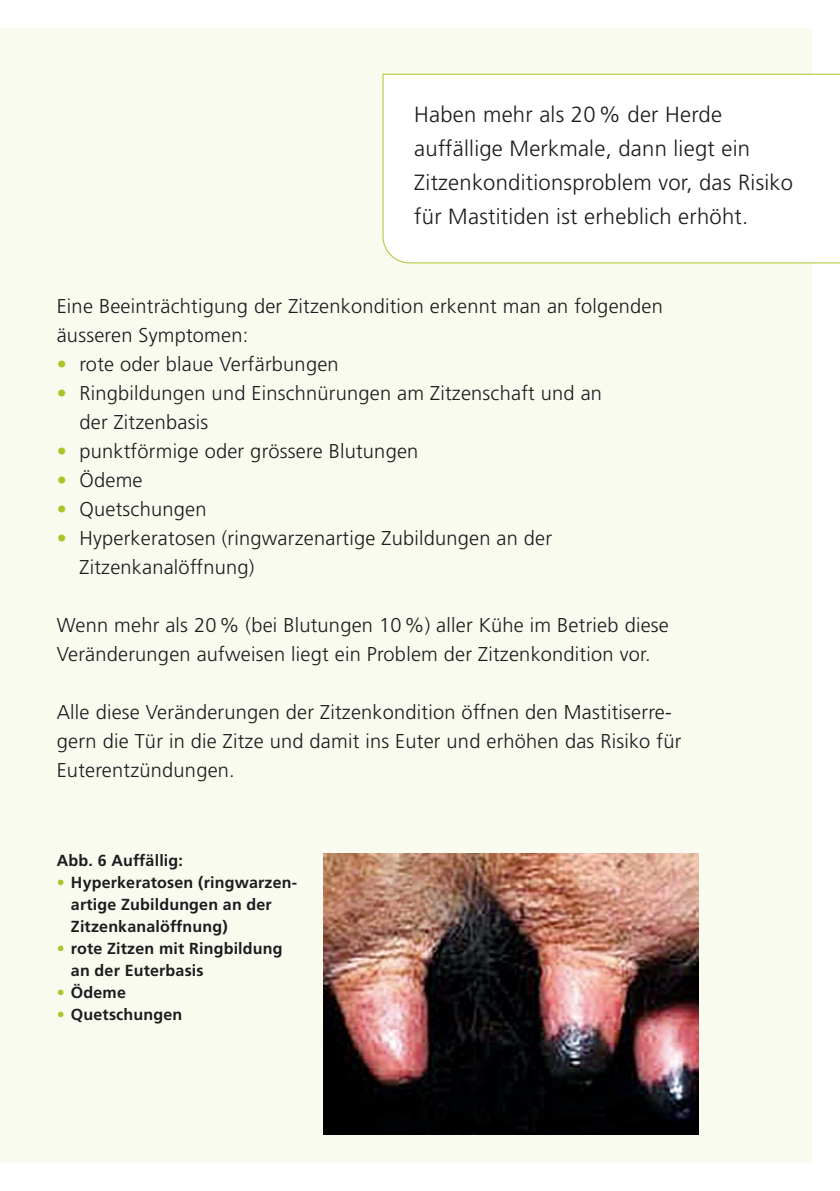
<style>
.page{position:relative;width:840px;height:1191px;background:#fff}
.page>*{position:absolute;margin:0;border:0;box-sizing:border-box;transform-origin:0 0}
.t1{font:300 22px "Frutiger";letter-spacing:.01em;color:#1b1c20}
.t2{font:300 20px/29px "Frutiger";letter-spacing:.01em;color:#1b1c20}
.t3{font:700 16px/22px "Frutiger";letter-spacing:.01em;color:#1b1c20}
.s1{color:#a7c729}
</style>
<div class="page">
<div style="left:0;top:28px;width:811px;height:1134px;background:#f9fbef"></div>
<img style="left:323px;top:853px;width:374px;height:281px">
<div style="left:382px;top:74px;width:457px;height:189px;background:#fff"></div>
<p class="t1" style="left:414px;top:102px;width:309px">Haben mehr als 20 % der Herde</p>
<p class="t1" style="left:414px;top:136px;width:337px">auffällige Merkmale, dann liegt ein</p>
<p class="t1" style="left:414px;top:170px;width:380px">Zitzenkonditionsproblem vor, das Risiko</p>
<p class="t1" style="left:414px;top:204px;width:335px">für Mastitiden ist erheblich erhöht.</p>
<p class="t2" style="left:57px;top:292px;width:607px">Eine Beeinträchtigung der Zitzenkondition erkennt man an folgenden</p>
<p class="t2" style="left:57px;top:321px;width:193px">äusseren Symptomen:</p>
<p class="t2" style="left:57px;top:350px;width:283px"><span class="s1">•</span> rote oder blaue Verfärbungen</p>
<p class="t2" style="left:79px;top:379px;width:524px;text-indent:-23px"><span class="s1">•</span> Ringbildungen und Einschnürungen am Zitzenschaft und an der Zitzenbasis</p>
<p class="t2" style="left:57px;top:437px;width:363px"><span class="s1">•</span> punktförmige oder grössere Blutungen</p>
<p class="t2" style="left:57px;top:466px;width:87px"><span class="s1">•</span> Ödeme</p>
<p class="t2" style="left:57px;top:495px;width:151px"><span class="s1">•</span> Quetschungen</p>
<p class="t2" style="left:79px;top:524px;width:474px;text-indent:-23px"><span class="s1">•</span> Hyperkeratosen (ringwarzenartige Zubildungen an der<br>Zitzenkanalöffnung)</p>
<p class="t2" style="left:57px;top:611px;width:613px">Wenn mehr als 20 % (bei Blutungen 10 %) aller Kühe im Betrieb diese<br>Veränderungen aufweisen liegt ein Problem der Zitzenkondition vor.</p>
<p class="t2" style="left:57px;top:698px;width:625px">Alle diese Veränderungen der Zitzenkondition öffnen den Mastitiserre&shy;gern die Tür in die Zitze und damit ins Euter und erhöhen das Risiko für</p>
<p class="t2" style="left:57px;top:756px;width:179px">Euterentzündungen.</p>
<p class="t3" style="left:57px;top:849px;width:128px">Abb. 6 Auffällig:</p>
<p class="t3" style="left:71px;top:871px;width:227px;text-indent:-14px"><span class="s1">•</span> Hyperkeratosen (ringwarzen&shy;artige Zubildungen an der<br>Zitzenkanalöffnung)</p>
<p class="t3" style="left:71px;top:937px;width:213px;text-indent:-14px"><span class="s1">•</span> rote Zitzen mit Ringbildung an der Euterbasis</p>
<p class="t3" style="left:57px;top:981px;width:71px"><span class="s1">•</span> Ödeme</p>
<p class="t3" style="left:57px;top:1003px;width:127px"><span class="s1">•</span> Quetschungen</p>
</div>
